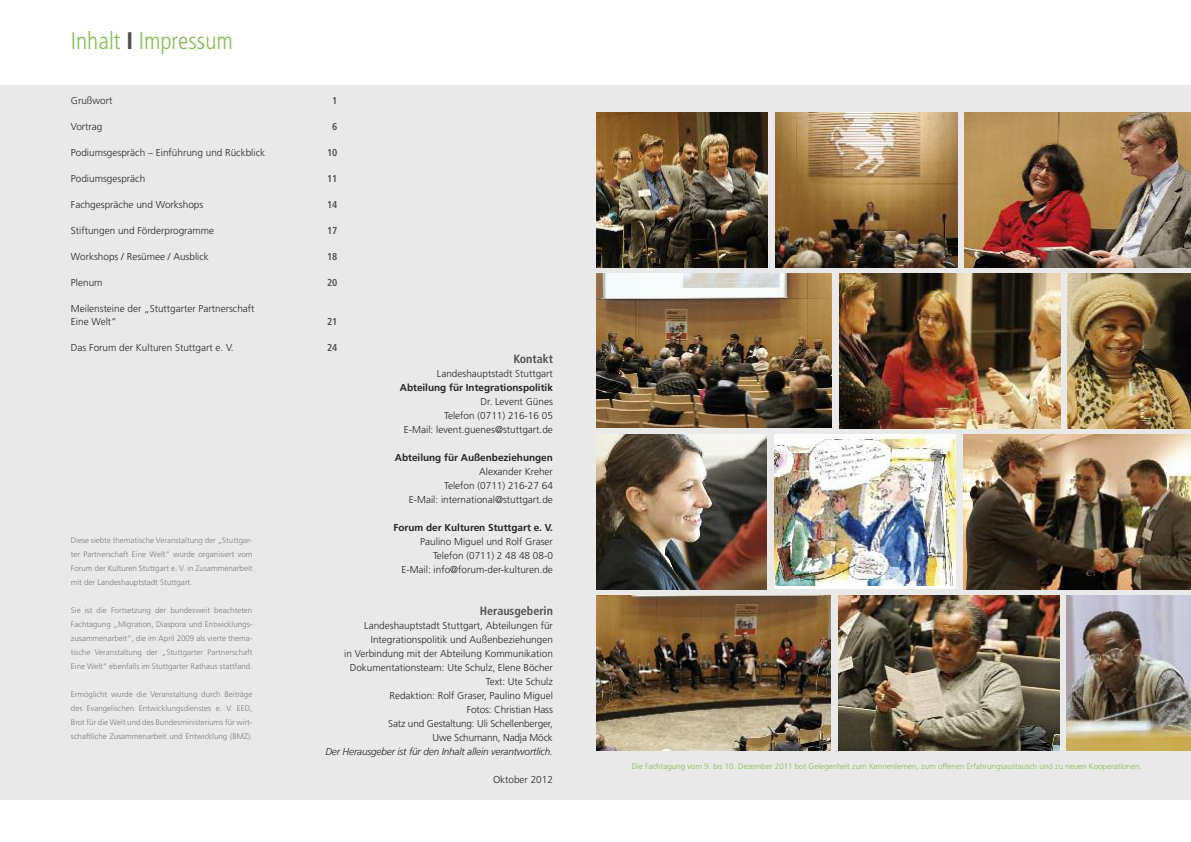
<style>
.page{position:relative;width:1191px;height:842px;background:#fff}
.page>*{position:absolute;margin:0;border:0;box-sizing:border-box;transform-origin:0 0}
.t1{font:300 condensed 24px "Frutiger";color:#86bc55}
.t2{font:700 condensed 12px "Frutiger";color:#525152}
.t3{font:300 10px/14px "Frutiger";color:#272627;text-align:right}
.t4{font:700 10px "Frutiger";color:#272627}
.t5{font:italic 300 10px "Frutiger";letter-spacing:-.015em;color:#272627}
.t6{font:700 condensed 10px "Frutiger";color:#525152}
.t7{font:300 8px/14px "Frutiger";color:#7d7d7d;text-align:justify}
.t8{font:300 8px "Frutiger";color:#86bc55}
.s1{font-weight:700;font-stretch:normal;color:#525152}
</style>
<div class="page">
<div style="left:595px;top:85px;width:595px;height:714px;background:#e9e9e9"></div>
<img style="left:596px;top:112px;width:171px;height:155px">
<img style="left:775px;top:112px;width:182px;height:155px">
<img style="left:964px;top:112px;width:226px;height:155px">
<img style="left:596px;top:273px;width:235px;height:155px">
<img style="left:839px;top:273px;width:221px;height:155px">
<img style="left:1068px;top:273px;width:122px;height:155px">
<img style="left:596px;top:434px;width:170px;height:155px">
<div style="left:774px;top:434px;width:182px;height:155px;background:#fff"></div>
<img style="left:774px;top:437px;width:182px;height:149px">
<img style="left:963px;top:434px;width:227px;height:155px">
<img style="left:596px;top:595px;width:234px;height:155px">
<img style="left:838px;top:595px;width:221px;height:155px">
<img style="left:1067px;top:595px;width:123px;height:155px">
<div style="left:0;top:85px;width:595px;height:714px;background:#e9e9e9"></div>
<h1 class="t1" style="left:71px;top:27px;width:164px">Inhalt <span class="s1">I</span> Impressum</h1>
<p class="t3" style="left:71px;top:93px;width:43px">Grußwort</p>
<p class="t6" style="left:332px;top:94px;width:7px">1</p>
<p class="t3" style="left:71px;top:119px;width:33px">Vortrag</p>
<p class="t6" style="left:332px;top:120px;width:7px">6</p>
<p class="t3" style="left:71px;top:145px;width:196px">Podiumsgespräch – Einführung und Rückblick</p>
<p class="t6" style="left:327px;top:146px;width:12px">10</p>
<p class="t3" style="left:71px;top:171px;width:76px">Podiumsgespräch</p>
<p class="t6" style="left:327px;top:172px;width:12px">11</p>
<p class="t3" style="left:71px;top:197px;width:134px">Fachgespräche und Workshops</p>
<p class="t6" style="left:327px;top:198px;width:12px">14</p>
<p class="t3" style="left:71px;top:223px;width:145px">Stiftungen und Förderprogramme</p>
<p class="t6" style="left:327px;top:224px;width:12px">17</p>
<p class="t3" style="left:71px;top:249px;width:140px">Workshops / Resümee / Ausblick</p>
<p class="t6" style="left:327px;top:250px;width:12px">18</p>
<p class="t3" style="left:71px;top:275px;width:33px">Plenum</p>
<p class="t6" style="left:327px;top:276px;width:12px">20</p>
<p class="t3" style="left:71px;top:302px;width:185px;line-height:13px;text-align:left">Meilensteine der „Stuttgarter Partnerschaft<br>Eine Welt“</p>
<p class="t6" style="left:327px;top:315px;width:12px">21</p>
<p class="t3" style="left:71px;top:340px;width:164px">Das Forum der Kulturen Stuttgart e. V.</p>
<p class="t6" style="left:327px;top:341px;width:12px">24</p>
<p class="t2" style="left:513px;top:351px;width:41px">Kontakt</p>
<p class="t3" style="left:437px;top:366px;width:117px">Landeshauptstadt Stuttgart</p>
<p class="t4" style="left:400px;top:381px;width:155px">Abteilung für Integrationspolitik</p>
<p class="t3" style="left:404px;top:394px;width:150px">Dr. Levent Günes<br>Telefon (0711) 216-16 05<br>E-Mail: levent.guenes@stuttgart.de</p>
<p class="t4" style="left:395px;top:451px;width:160px">Abteilung für Außenbeziehungen</p>
<p class="t3" style="left:409px;top:464px;width:146px">Alexander Kreher<br>Telefon (0711) 216-27 64<br>E-Mail: international@stuttgart.de</p>
<p class="t4" style="left:393px;top:521px;width:161px">Forum der Kulturen Stuttgart e. V.</p>
<p class="t3" style="left:401px;top:534px;width:153px">Paulino Miguel und Rolf Graser<br>Telefon (0711) 2 48 48 08-0<br>E-Mail: info@forum-der-kulturen.de</p>
<p class="t2" style="left:480px;top:603px;width:74px">Herausgeberin</p>
<p class="t3" style="left:344px;top:618px;width:210px">Landeshauptstadt Stuttgart, Abteilungen für Integrationspolitik und Außenbeziehungen<br>in Verbindung mit der Abteilung Kommunikation Dokumentationsteam: Ute Schulz, Elene Böcher Text: Ute Schulz<br>Redaktion: Rolf Graser, Paulino Miguel<br>Fotos: Christian Hass<br>Satz und Gestaltung: Uli Schellenberger,<br>Uwe Schumann, Nadja Möck</p>
<p class="t5" style="left:325px;top:746px;width:229px">Der Herausgeber ist für den Inhalt allein verantwortlich.</p>
<p class="t3" style="left:493px;top:772px;width:61px">Oktober 2012</p>
<p class="t7" style="left:71px;top:533px;width:183px">Diese siebte thematische Veranstaltung der „Stuttgar&shy;ter Partnerschaft Eine Welt“ wurde organisiert vom Forum der Kulturen Stuttgart e. V. in Zusammenarbeit mit der Landeshauptstadt Stuttgart.</p>
<p class="t7" style="left:71px;top:603px;width:183px">Sie ist die Fortsetzung der bundesweit beachteten Fachtagung „Migration, Diaspora und Entwicklungs&shy;zusammenarbeit“, die im April 2009 als vierte thema&shy;tische Veranstaltung der „Stuttgarter Partnerschaft Eine Welt“ ebenfalls im Stuttgarter Rathaus stattfand.</p>
<p class="t7" style="left:71px;top:687px;width:183px">Ermöglicht wurde die Veranstaltung durch Beiträge des Evangelischen Entwicklungsdienstes e. V. EED, Brot für die Welt und des Bundesministeriums für wirt&shy;schaftliche Zusammenarbeit und Entwicklung (BMZ).</p>
<p class="t8" style="left:632px;top:761px;width:511px">Die Fachtagung vom 9. bis 10. Dezember 2011 bot Gelegenheit zum Kennenlernen, zum offenen Erfahrungsaustausch und zu neuen Kooperationen.</p>
</div>
